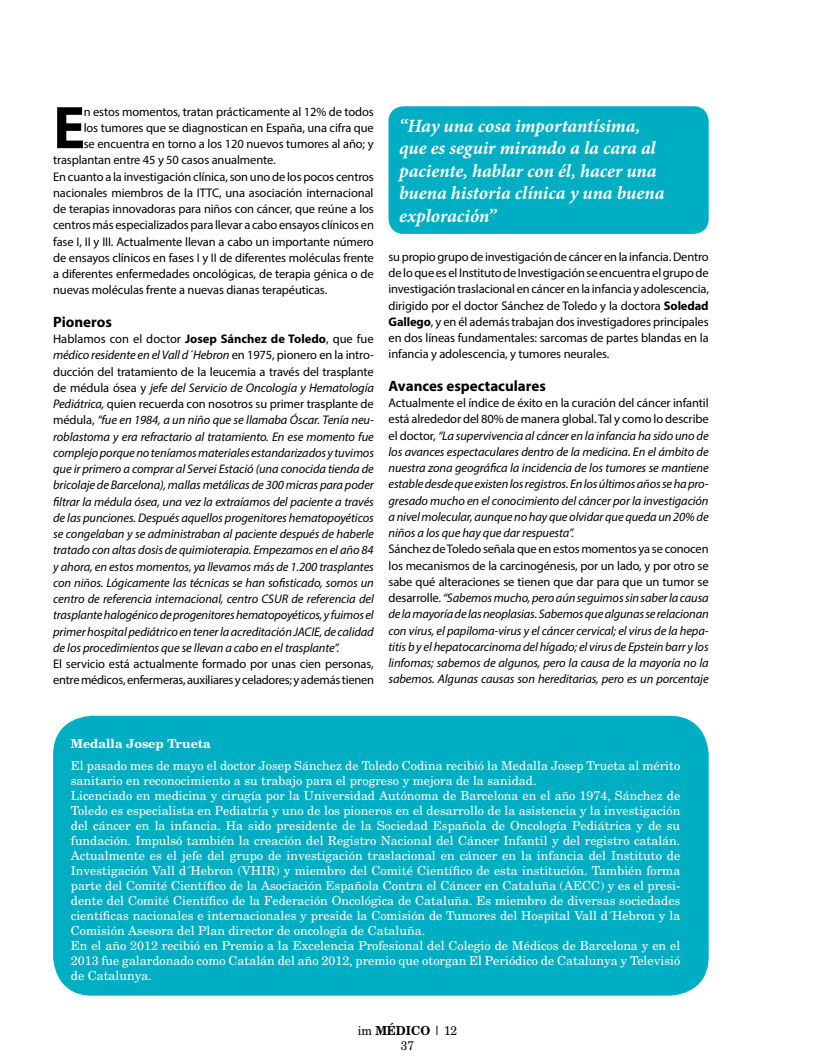
<style>
.page{position:relative;width:815px;height:1063px;background:#fff}
.page>*{position:absolute;margin:0;border:0;box-sizing:border-box;transform-origin:0 0}
.t1{font:700 60.75px "Myriad";color:#000}
.t2{font:italic 700 18.75px/22.5px "Minion Pro";letter-spacing:-.005em;color:#fff}
.t3{font:700 15px "Myriad Pro";color:#000}
.t4{font:italic 12.5px/16.2px "Myriad Pro";letter-spacing:-.01em;color:#000;text-align:justify}
.t5{font:12.5px/15px "New Brunswick";color:#fff}
.t6{font:12.5px/16.2px "Myriad Pro";letter-spacing:-.01em;color:#000}
.t7{font:700 12.5px "New Brunswick";color:#fff}
.t8{font:12.5px/15px "New Brunswick";color:#000;text-align:center;scale:.95 1}
.s1{font-style:normal}
.s2{font-weight:700;font-style:normal}
.s3{font-weight:700}
</style>
<div class="page">
<div style="left:53px;top:716px;width:656px;height:280px;background:#00aec3;border-radius:39px"></div>
<div style="left:389px;top:106px;width:320px;height:128px;background:#00aec3;border-radius:15px"></div>
<h1 class="t1" style="left:53px;top:96px;width:34px">E</h1>
<p class="t6" style="left:84px;top:103px;width:292px">n estos momentos, tratan prácticamente al 12% de todos</p>
<p class="t6" style="left:84px;top:119px;width:292px">los tumores que se diagnostican en España, una cifra que</p>
<p class="t6" style="left:84px;top:136px;width:292px">se encuentra en torno a los 120 nuevos tumores al año; y</p>
<p class="t6" style="left:53px;top:152px;width:224px">trasplantan entre 45 y 50 casos anualmente.</p>
<p class="t6" style="left:53px;top:168px;width:322px">En cuanto a la investigación clínica, son uno de los pocos centros</p>
<p class="t6" style="left:53px;top:184px;width:322px">nacionales miembros de la ITTC, una asociación internacional</p>
<p class="t6" style="left:53px;top:201px;width:322px">de terapias innovadoras para niños con cáncer, que reúne a los</p>
<p class="t6" style="left:53px;top:217px;width:322px">centros más especializados para llevar a cabo ensayos clínicos en</p>
<p class="t6" style="left:53px;top:233px;width:322px">fase I, II y III. Actualmente llevan a cabo un importante número</p>
<p class="t6" style="left:53px;top:249px;width:322px">de ensayos clínicos en fases I y II de diferentes moléculas frente</p>
<p class="t6" style="left:53px;top:266px;width:322px">a diferentes enfermedades oncológicas, de terapia génica o de</p>
<p class="t6" style="left:53px;top:282px;width:276px">nuevas moléculas frente a nuevas dianas terapéuticas.</p>
<p class="t3" style="left:53px;top:312px;width:60px">Pioneros</p>
<p class="t4" style="left:53px;top:331px;width:322px"><span class="s1">Hablamos con el doctor</span> <span class="s2">Josep Sánchez de Toledo</span><span class="s1">, que fue </span>médico residente en el Vall d´Hebron <span class="s1">en 1975, pionero en la intro&shy;ducción del tratamiento de la leucemia a través del trasplante de médula ósea y</span> jefe del Servicio de Oncología y Hematología Pediátrica, <span class="s1">quien recuerda con nosotros su primer trasplante de médula,</span> “fue en 1984, a un niño que se llamaba Óscar. Tenía neu&shy;roblastoma y era refractario al tratamiento. En ese momento fue complejo porque no teníamos materiales estandarizados y tuvimos que ir primero a comprar al Servei Estació (una conocida tienda de bricolaje de Barcelona), mallas metálicas de 300 micras para poder filtrar la médula ósea, una vez la extraíamos del paciente a través de las punciones. Después aquellos progenitores hematopoyéticos se congelaban y se administraban al paciente después de haberle tratado con altas dosis de quimioterapia. Empezamos en el año 84 y ahora, en estos momentos, ya llevamos más de 1.200 trasplantes con niños. Lógicamente las técnicas se han sofisticado, somos un centro de referencia internacional, centro CSUR de referencia del trasplante halogénico de progenitores hematopoyéticos, y fuimos el primer hospital pediátrico en tener la acreditación JACIE, de calidad de los procedimientos que se llevan a cabo en el trasplante”.</p>
<p class="t6" style="left:53px;top:656px;width:322px">El servicio está actualmente formado por unas cien personas, entre médicos, enfermeras, auxiliares y celadores; y además tienen</p>
<h2 class="t2" style="left:399px;top:114px;width:267px">“Hay una cosa importantísima, que es seguir mirando a la cara al paciente, hablar con él, hacer una buena historia clínica y una buena exploración”</h2>
<p class="t6" style="left:389px;top:248px;width:322px;text-align:justify">su propio grupo de investigación de cáncer en la infancia. Dentro de lo que es el Instituto de Investigación se encuentra el grupo de investigación traslacional en cáncer en la infancia y adolescencia, dirigido por el doctor Sánchez de Toledo y la doctora <span class="s3">Soledad Gallego</span>, y en él además trabajan dos investigadores principales en dos líneas fundamentales: sarcomas de partes blandas en la infancia y adolescencia, y tumores neurales.</p>
<p class="t3" style="left:389px;top:376px;width:159px">Avances espectaculares</p>
<p class="t4" style="left:389px;top:395px;width:322px"><span class="s1">Actualmente el índice de éxito en la curación del cáncer infantil está alrededor del 80% de manera global. Tal y como lo describe el doctor,</span> “La supervivencia al cáncer en la infancia ha sido uno de los avances espectaculares dentro de la medicina. En el ámbito de nuestra zona geográfica la incidencia de los tumores se mantiene estable desde que existen los registros. En los últimos años se ha pro&shy;gresado mucho en el conocimiento del cáncer por la investigación a nivel molecular, aunque no hay que olvidar que queda un 20% de niños a los que hay que dar respuesta”.</p>
<p class="t4" style="left:389px;top:541px;width:322px"><span class="s1">Sánchez de Toledo señala que en estos momentos ya se conocen los mecanismos de la carcinogénesis, por un lado, y por otro se sabe qué alteraciones se tienen que dar para que un tumor se desarrolle.</span> “Sabemos mucho, pero aún seguimos sin saber la causa de la mayoría de las neoplasias. Sabemos que algunas se relacionan con virus, el papiloma-virus y el cáncer cervical; el virus de la hepa&shy;titis b y el hepatocarcinoma del hígado; el virus de Epstein barr y los linfomas; sabemos de algunos, pero la causa de la mayoría no la sabemos. Algunas causas son hereditarias, pero es un porcentaje</p>
<p class="t7" style="left:71px;top:735px;width:141px">Medalla Josep Trueta</p>
<p class="t5" style="left:71px;top:758px;width:611px">El pasado mes de mayo el doctor Josep Sánchez de Toledo Codina recibió la Medalla Josep Trueta al mérito sanitario en reconocimiento a su trabajo para el progreso y mejora de la sanidad.<br>Licenciado en medicina y cirugía por la Universidad Autónoma de Barcelona en el año 1974, Sánchez de Toledo es especialista en Pediatría y uno de los pioneros en el desarrollo de la asistencia y la investigación del cáncer en la infancia. Ha sido presidente de la Sociedad Española de Oncología Pediátrica y de su fundación. Impulsó también la creación del Registro Nacional del Cáncer Infantil y del registro catalán.<br>Actualmente es el jefe del grupo de investigación traslacional en cáncer en la infancia del Instituto de Investigación Vall d´Hebron (VHIR) y miembro del Comité Científico de esta institución. También forma parte del Comité Científico de la Asociación Española Contra el Cáncer en Cataluña (AECC) y es el presi&shy;dente del Comité Científico de la Federación Oncológica de Cataluña. Es miembro de diversas sociedades científicas nacionales e internacionales y preside la Comisión de Tumores del Hospital Vall d´Hebron y la Comisión Asesora del Plan director de oncología de Cataluña.<br>En el año 2012 recibió en Premio a la Excelencia Profesional del Colegio de Médicos de Barcelona y en el 2013 fue galardonado como Catalán del año 2012, premio que otorgan El Periódico de Catalunya y Televisió de Catalunya.</p>
<p class="t8" style="left:358px;top:1023px;width:106px">im <span class="s3">MÉDICO</span> | 12<br>37</p>
</div>
